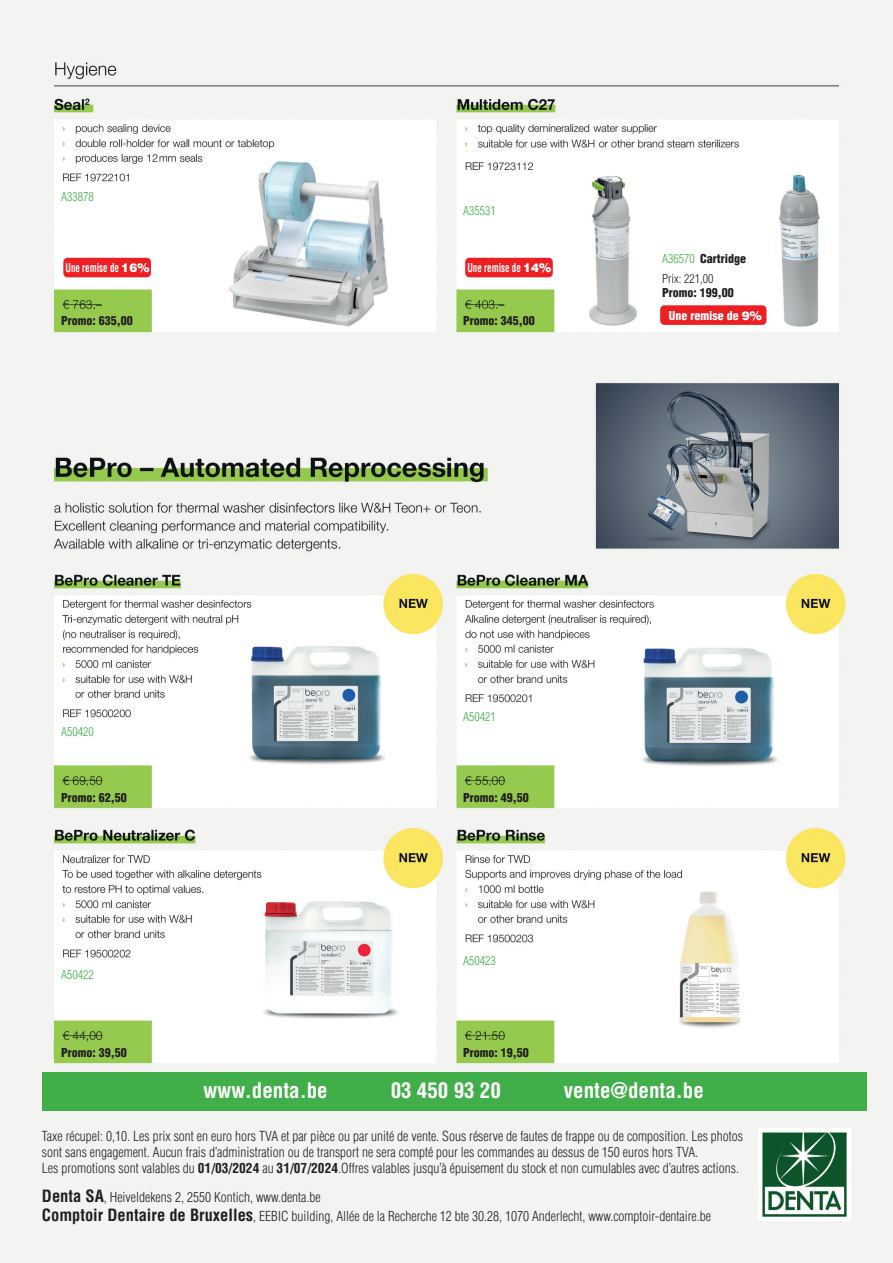
<style>
.page{position:relative;width:893px;height:1263px;background:#fff}
.page>*{position:absolute;margin:0;border:0;box-sizing:border-box;transform-origin:0 0}
.t1{font:700 condensed 21px "Helvetica LT Std";color:#fff}
.t2{font:300 condensed 13.5px/16.2px "Helvetica LT Std";color:#231f20}
.t3{font:900 condensed 12px/22.6px "Helvetica LT Std";color:#231f20}
.t4{font:300 condensed 12px "Helvetica LT Std";color:#40ae49}
.t5{font:700 condensed 12px "Helvetica LT Std";color:#fff;scale:.75 1}
.t6{font:300 condensed 12px/19.2px "Helvetica LT Std";color:#231f20}
.s1{font-weight:900;font-stretch:normal}
.s2{color:#40ae49}
.s3{font-weight:900}
.s4{color:#fff}
.s5{font-stretch:normal;color:#fff}
.s6{font-weight:700}
.s7{font-weight:700;font-size:16.5px}
</style>
<div class="page">
<img style="left:0;top:0;width:893px;height:1263px">
<img style="left:759px;top:1129px;width:91px;height:91px">
<div style="left:42px;top:1072px;width:825px;height:39px;background:#40ae49"></div>
<div style="left:63px;top:258px;width:88px;height:19px;background:#ee1f23;border-radius:4px"></div>
<div style="left:465px;top:258px;width:88px;height:19px;background:#ee1f23;border-radius:4px"></div>
<img style="left:770px;top:168px;width:59px;height:163px">
<div style="left:660px;top:305px;width:106px;height:20px;background:#ee1f23;border-radius:4px"></div>
<p class="t4" style="left:61px;top:189px;width:34px">A33878</p>
<p class="t4" style="left:463px;top:204px;width:34px">A35531</p>
<p class="t5" style="left:66px;top:260px;width:113px">Une remise de <span class="s1">16%</span></p>
<p class="t5" style="left:467px;top:260px;width:113px">Une remise de <span class="s1">14%</span></p>
<p class="t3" style="left:61px;top:310px;width:73px">Promo: 635,00</p>
<p class="t3" style="left:463px;top:310px;width:73px">Promo: 345,00</p>
<p class="t6" style="left:662px;top:249px;width:85px"><span class="s2">A36570</span> <span class="s3">Cartridge<br></span>Prix: 221,00</p>
<p class="t3" style="left:669px;top:281px;width:94px;text-indent:-7px">Promo: 199,00<br><span class="s4">Une remise de</span> <span class="s5">9%</span></p>
<p class="t4" style="left:61px;top:724px;width:34px">A50420</p>
<p class="t4" style="left:463px;top:709px;width:34px">A50421</p>
<p class="t3" style="left:61px;top:786px;width:67px">Promo: 62,50</p>
<p class="t3" style="left:463px;top:786px;width:67px">Promo: 49,50</p>
<p class="t4" style="left:61px;top:967px;width:34px">A50422</p>
<p class="t4" style="left:463px;top:953px;width:34px">A50423</p>
<p class="t3" style="left:61px;top:1041px;width:67px">Promo: 39,50</p>
<p class="t3" style="left:463px;top:1041px;width:67px">Promo: 19,50</p>
<h1 class="t1" style="left:204px;top:1077px;width:126px">www.denta.be</h1>
<h1 class="t1" style="left:391px;top:1077px;width:112px">03 450 93 20</h1>
<h1 class="t1" style="left:564px;top:1077px;width:141px">vente@denta.be</h1>
<p class="t2" style="left:42px;top:1128px;width:703px">Taxe récupel: 0,10. Les prix sont en euro hors TVA et par pièce ou par unité de vente. Sous réserve de fautes de frappe ou de composition. Les photos sont sans engagement. Aucun frais d’administration ou de transport ne sera compté pour les commandes au dessus de 150 euros hors TVA.<br>Les promotions sont valables du <span class="s6">01/03/2024</span> au <span class="s6">31/07/2024</span>.Offres valables jusqu’à épuisement du stock et non cumulables avec d’autres actions.</p>
<p class="t2" style="left:42px;top:1187px;width:671px;line-height:19.8px"><span class="s7">Denta SA</span>, Heiveldekens 2, 2550 Kontich, www.denta.be<br><span class="s7">Comptoir Dentaire de Bruxelles</span>, EEBIC building, Allée de la Recherche 12 bte 30.28, 1070 Anderlecht, www.comptoir-dentaire.be</p>
</div>
